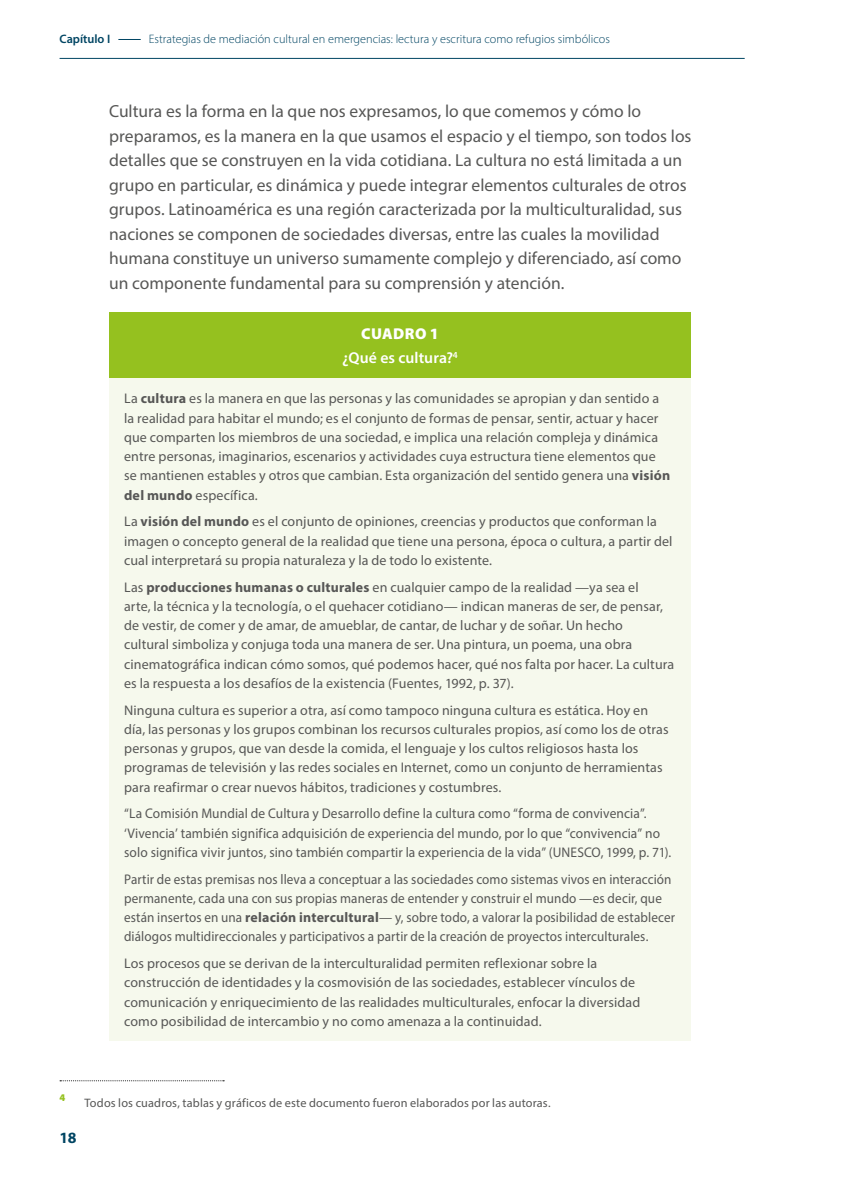
<style>
.page{position:relative;width:844px;height:1191px;background:#fff}
.page>*{position:absolute;margin:0;border:0;box-sizing:border-box;transform-origin:0 0}
.t1{font:17.5px/24.5px "Myriad Pro";color:#575756}
.t2{font:600 15.75px/24.2px "Myriad Pro";letter-spacing:.005em;color:#fff;text-align:center}
.t3{font:700 15.75px "Myriad Pro";color:#004563}
.t4{font:14px/19.2px "Myriad Pro";letter-spacing:.005em;color:#575756}
.t5{font:14px/19.2px "Myriad Pro";letter-spacing:.005em;color:#575756;scale:.94 1}
.t6{font:14px/19.2px "Myriad Pro";letter-spacing:.005em;color:#575756;scale:.96 1}
.t7{font:300 12.25px "Myriad Pro";color:#004563}
.t8{font:12.25px "Myriad Pro";letter-spacing:.01em;color:#575756}
.t9{font:600 12.25px "Myriad Pro";color:#004563}
.t10{font:900 10.15px "Myriad Pro";color:#95c11f}
.s1{font-weight:900}
.s2{font-weight:700}
</style>
<div class="page">
<hr style="left:60px;top:58px;width:684px;height:1px;background:#004563">
<svg style="left:118px;top:39px;width:23px;height:1px"></svg>
<div style="left:109px;top:312px;width:581px;height:66px;background:#95c11f"></div>
<div style="left:109px;top:378px;width:581px;height:662px;background:#f6f9ed"></div>
<svg style="left:60px;top:1080px;width:164px;height:1px"></svg>
<p class="t9" style="left:60px;top:31px;width:52px">Capítulo I</p>
<p class="t7" style="left:149px;top:32px;width:462px">Estrategias de mediación cultural en emergencias: lectura y escritura como refugios simbólicos</p>
<p class="t1" style="left:109px;top:99px;width:583px">Cultura es la forma en la que nos expresamos, lo que comemos y cómo lo preparamos, es la manera en la que usamos el espacio y el tiempo, son todos los detalles que se construyen en la vida cotidiana. La cultura no está limitada a un grupo en particular, es dinámica y puede integrar elementos culturales de otros grupos. Latinoamérica es una región caracterizada por la multiculturalidad, sus naciones se componen de sociedades diversas, entre las cuales la movilidad humana constituye un universo sumamente complejo y diferenciado, así como un componente fundamental para su comprensión y atención.</p>
<p class="t2" style="left:342px;top:321px;width:117px"><span class="s1">CUADRO 1 </span>¿Qué es cultura?<sup>4</sup></p>
<p class="t4" style="left:124px;top:389px;width:547px">La <span class="s2">cultura</span> es la manera en que las personas y las comunidades se apropian y dan sentido a la realidad para habitar el mundo; es el conjunto de formas de pensar, sentir, actuar y hacer que comparten los miembros de una sociedad, e implica una relación compleja y dinámica entre personas, imaginarios, escenarios y actividades cuya estructura tiene elementos que se mantienen estables y otros que cambian. Esta organización del sentido genera una <span class="s2">visión del mundo</span> específica.</p>
<p class="t4" style="left:124px;top:512px;width:550px">La <span class="s2">visión del mundo</span> es el conjunto de opiniones, creencias y productos que conforman la imagen o concepto general de la realidad que tiene una persona, época o cultura, a partir del cual interpretará su propia naturaleza y la de todo lo existente.</p>
<p class="t4" style="left:124px;top:577px;width:551px">Las <span class="s2">producciones humanas o culturales</span> en cualquier campo de la realidad —ya sea el<br>arte, la técnica y la tecnología, o el quehacer cotidiano— indican maneras de ser, de pensar, de vestir, de comer y de amar, de amueblar, de cantar, de luchar y de soñar. Un hecho<br>cultural simboliza y conjuga toda una manera de ser. Una pintura, un poema, una obra cinematográfica indican cómo somos, qué podemos hacer, qué nos falta por hacer. La cultura es la respuesta a los desafíos de la existencia (Fuentes, 1992, p. 37).</p>
<p class="t4" style="left:124px;top:700px;width:546px">Ninguna cultura es superior a otra, así como tampoco ninguna cultura es estática. Hoy en día, las personas y los grupos combinan los recursos culturales propios, así como los de otras personas y grupos, que van desde la comida, el lenguaje y los cultos religiosos hasta los programas de televisión y las redes sociales en Internet, como un conjunto de herramientas para reafirmar o crear nuevos hábitos, tradiciones y costumbres.</p>
<p class="t6" style="left:124px;top:804px;width:571px">“La Comisión Mundial de Cultura y Desarrollo define la cultura como “forma de convivencia”. ‘Vivencia’ también significa adquisición de experiencia del mundo, por lo que “convivencia” no solo significa vivir juntos, sino también compartir la experiencia de la vida” (UNESCO, 1999, p. 71).</p>
<p class="t5" style="left:124px;top:869px;width:587px">Partir de estas premisas nos lleva a conceptuar a las sociedades como sistemas vivos en interacción permanente, cada una con sus propias maneras de entender y construir el mundo —es decir, que están insertos en una <span class="s2">relación intercultural</span>— y, sobre todo, a valorar la posibilidad de establecer diálogos multidireccionales y participativos a partir de la creación de proyectos interculturales.</p>
<p class="t4" style="left:124px;top:953px;width:517px">Los procesos que se derivan de la interculturalidad permiten reflexionar sobre la construcción de identidades y la cosmovisión de las sociedades, establecer vínculos de comunicación y enriquecimiento de las realidades multiculturales, enfocar la diversidad como posibilidad de intercambio y no como amenaza a la continuidad.</p>
<p class="t10" style="left:60px;top:1090px;width:7px">4</p>
<p class="t8" style="left:84px;top:1095px;width:467px">Todos los cuadros, tablas y gráficos de este documento fueron elaborados por las autoras.</p>
<p class="t3" style="left:60px;top:1127px;width:18px">18</p>
</div>
